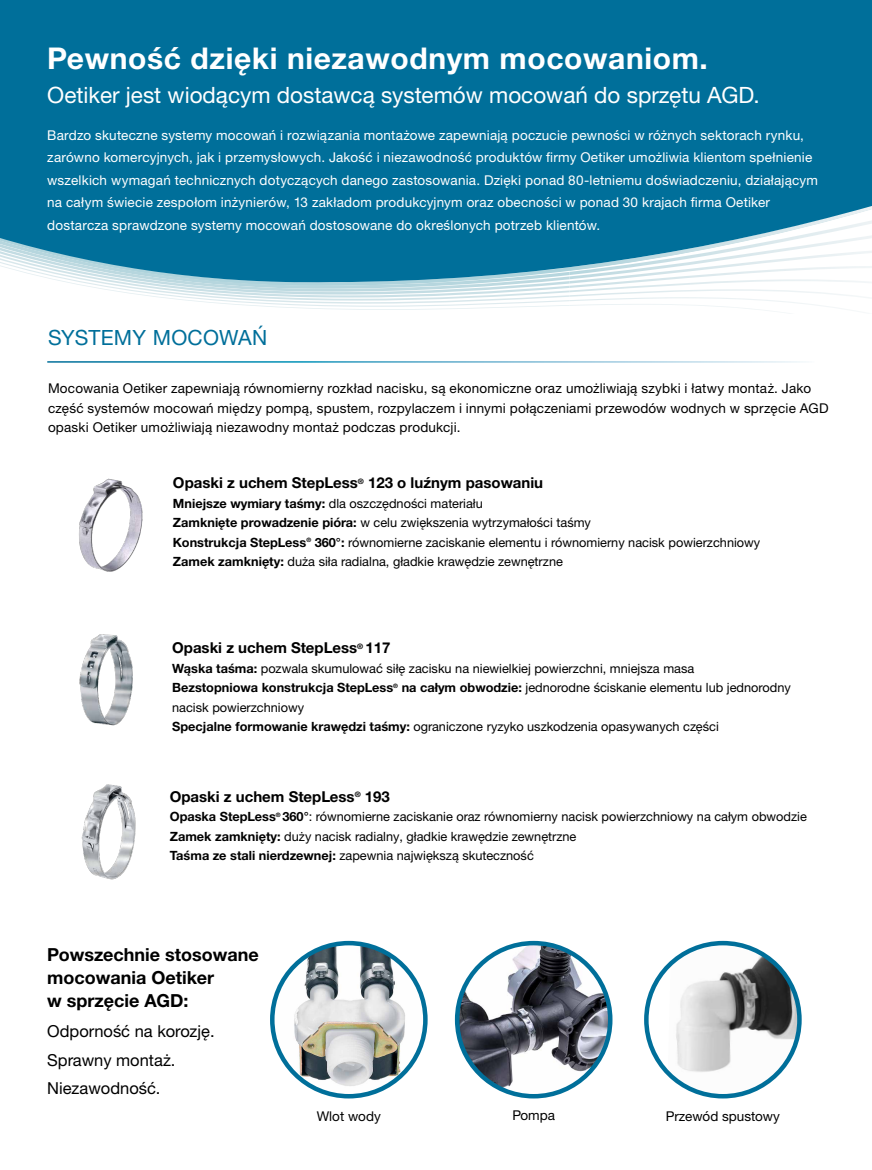
<style>
.page{position:relative;width:872px;height:1170px;background:#fff}
.page>*{position:absolute;margin:0;border:0;box-sizing:border-box;transform-origin:0 0}
.t1{font:700 30px "Helvetica Neue LTW1 G";letter-spacing:.02em;color:#fff}
.t2{font:22.5px "Helvetica Neue LTW1 G";color:#fff}
.t3{font:21px "Helvetica Neue LTW1 G";letter-spacing:.01em;color:#006f9a}
.t4{font:700 18px/22.5px "Helvetica Neue LTW1 G";color:#000}
.t5{font:16.5px/28.5px "Helvetica Neue LTW1 G";color:#000}
.t6{font:700 15px "Helvetica Neue LTW1 G";color:#000}
.t7{font:13.5px/22.5px "Helvetica Neue LTW1 G";letter-spacing:.015em;color:#fff}
.t8{font:13.5px/19.5px "Helvetica Neue LTW1 G";letter-spacing:.015em;color:#000}
.t9{font:12.75px/19.5px "Helvetica Neue LTW1 G";color:#000}
.s1{font-weight:700}
</style>
<div class="page">
<svg style="left:76px;top:284px;width:493px;height:26px"></svg>
<img style="left:569px;top:304px;width:226px;height:8px">
<svg style="left:0;top:0;width:872px;height:284px;background:#1279a1"></svg>
<img style="left:272px;top:943px;width:153px;height:153px;border-radius:77px">
<div style="left:270px;top:940px;width:157px;height:158px;border:4px solid #006f9a;border-radius:50%"></div>
<img style="left:457px;top:943px;width:153px;height:153px;border-radius:77px">
<div style="left:455px;top:940px;width:157px;height:158px;border:4px solid #006f9a;border-radius:50%"></div>
<img style="left:668px;top:945px;width:131px;height:151px">
<div style="left:644px;top:940px;width:157px;height:158px;border:4px solid #006f9a;border-radius:50%"></div>
<img style="left:79px;top:478px;width:64px;height:94px">
<img style="left:79px;top:634px;width:54px;height:92px">
<img style="left:81px;top:784px;width:55px;height:96px">
<h1 class="t1" style="left:47px;top:39px;width:662px">Pewność dzięki niezawodnym mocowaniom.</h1>
<h2 class="t2" style="left:47px;top:81px;width:714px">Oetiker jest wiodącym dostawcą systemów mocowań do sprzętu AGD.</h2>
<p class="t7" style="left:47px;top:124px;width:772px">Bardzo skuteczne systemy mocowań i rozwiązania montażowe zapewniają poczucie pewności w różnych sektorach rynku, zarówno komercyjnych, jak i przemysłowych. Jakość i niezawodność produktów firmy Oetiker umożliwia klientom spełnienie wszelkich wymagań technicznych dotyczących danego zastosowania. Dzięki ponad 80-letniemu doświadczeniu, działającym na całym świecie zespołom inżynierów, 13 zakładom produkcyjnym oraz obecności w ponad 30 krajach firma Oetiker dostarcza sprawdzone systemy mocowań dostosowane do określonych potrzeb klientów.</p>
<h3 class="t3" style="left:48px;top:325px;width:221px">SYSTEMY MOCOWAŃ</h3>
<p class="t8" style="left:48px;top:378px;width:782px">Mocowania Oetiker zapewniają równomierny rozkład nacisku, są ekonomiczne oraz umożliwiają szybki i łatwy montaż. Jako część systemów mocowań między pompą, spustem, rozpylaczem i innymi połączeniami przewodów wodnych w sprzęcie AGD opaski Oetiker umożliwiają niezawodny montaż podczas produkcji.</p>
<p class="t6" style="left:173px;top:474px;width:372px">Opaski z uchem StepLess<sup>®</sup> 123 o luźnym pasowaniu</p>
<p class="t9" style="left:173px;top:493px;width:589px"><span class="s1">Mniejsze wymiary taśmy:</span> dla oszczędności materiału<br><span class="s1">Zamknięte prowadzenie pióra:</span> w celu zwiększenia wytrzymałości taśmy<br><span class="s1">Konstrukcja StepLess</span><sup>®</sup> <span class="s1">360°:</span> równomierne zaciskanie elementu i równomierny nacisk powierzchniowy <span class="s1">Zamek zamknięty:</span> duża siła radialna, gładkie krawędzie zewnętrzne</p>
<p class="t6" style="left:172px;top:638px;width:220px">Opaski z uchem StepLess<sup>®</sup> 117</p>
<p class="t9" style="left:172px;top:658px;width:620px"><span class="s1">Wąska taśma:</span> pozwala skumulować siłę zacisku na niewielkiej powierzchni, mniejsza masa<br><span class="s1">Bezstopniowa konstrukcja StepLess</span><sup>®</sup> <span class="s1">na całym obwodzie:</span> jednorodne ściskanie elementu lub jednorodny nacisk powierzchniowy<br><span class="s1">Specjalne formowanie krawędzi taśmy:</span> ograniczone ryzyko uszkodzenia opasywanych części</p>
<p class="t6" style="left:170px;top:786px;width:222px">Opaski z uchem StepLess<sup>®</sup> 193</p>
<p class="t9" style="left:170px;top:806px;width:638px"><span class="s1">Opaska StepLess</span><sup>®</sup> <span class="s1">360°</span>: równomierne zaciskanie oraz równomierny nacisk powierzchniowy na całym obwodzie<br><span class="s1">Zamek zamknięty:</span> duży nacisk radialny, gładkie krawędzie zewnętrzne<br><span class="s1">Taśma ze stali nierdzewnej:</span> zapewnia największą skuteczność</p>
<h3 class="t4" style="left:47px;top:943px;width:213px">Powszechnie stosowane mocowania Oetiker<br>w sprzęcie AGD:</h3>
<p class="t5" style="left:47px;top:1017px;width:169px">Odporność na korozję.<br>Sprawny montaż.<br>Niezawodność.</p>
<p class="t8" style="left:317px;top:1106px;width:65px">Wlot wody</p>
<p class="t8" style="left:512px;top:1105px;width:44px">Pompa</p>
<p class="t8" style="left:666px;top:1106px;width:115px">Przewód spustowy</p>
</div>
